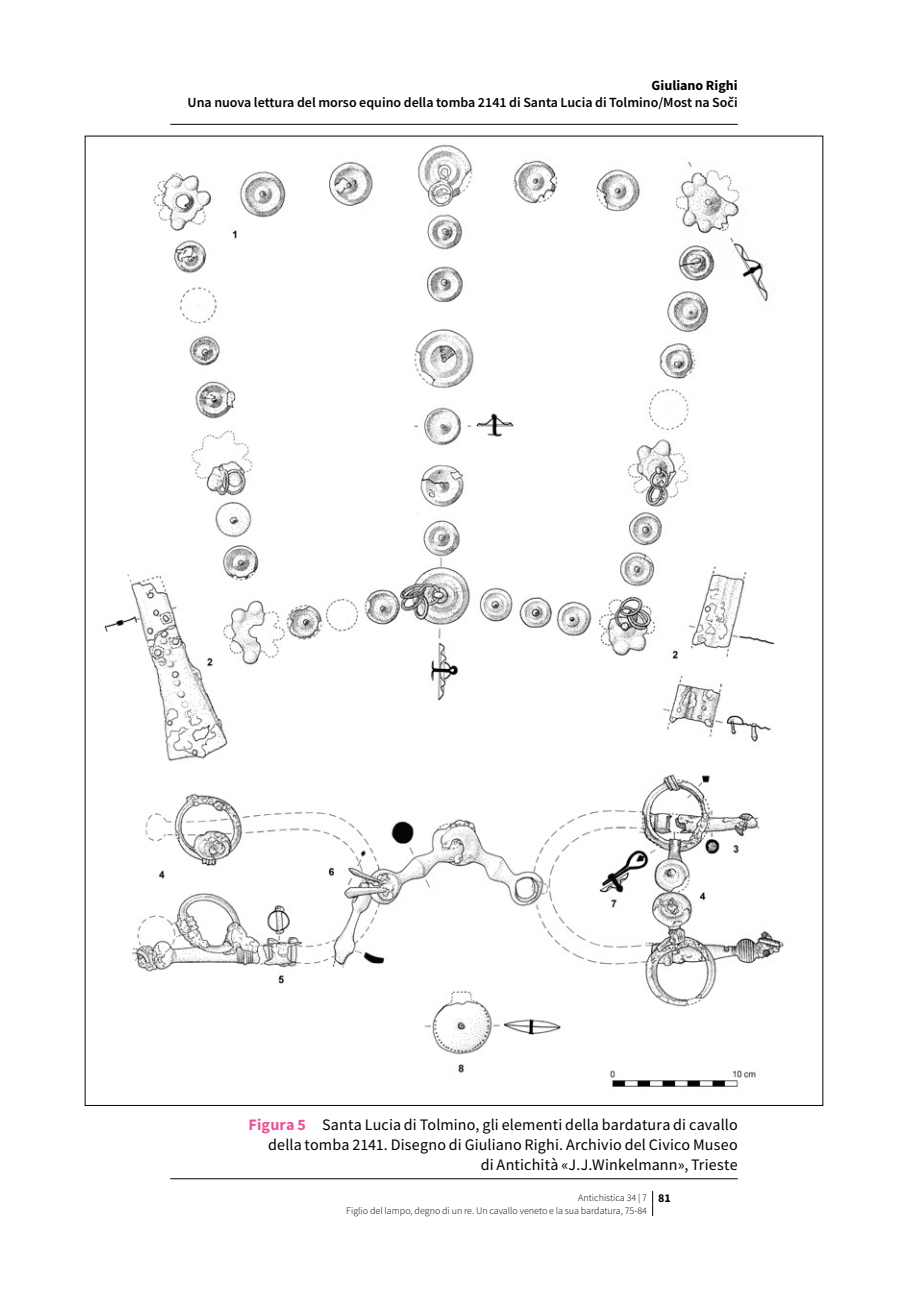
<style>
.page{position:relative;width:908px;height:1304px;background:#fff}
.page>*{position:absolute;margin:0;border:0;box-sizing:border-box;transform-origin:0 0}
.t1{font:16px/20px "Source Sans Pro";letter-spacing:.01em;color:#000;text-align:right}
.t2{font:600 14px "Source Sans Pro";color:#000}
.t3{font:700 14px "Source Sans Pro";color:#000}
.t4{font:300 10px/12.4px "Source Sans Pro";color:#000}
.s1{font-weight:700;color:#ea5297}
.s2{font-weight:700;font-size:12px}
</style>
<div class="page">
<svg style="left:652px;top:1191px;width:1px;height:25px"></svg>
<img style="left:104px;top:144px;width:680px;height:943px">
<hr style="left:170px;top:124px;width:567px;height:1px;background:#000">
<hr style="left:170px;top:1178px;width:567px;height:1px;background:#000">
<p class="t3" style="left:651px;top:76px;width:88px">Giuliano Righi</p>
<p class="t2" style="left:187px;top:94px;width:551px">Una nuova lettura del morso equino della tomba 2141 di Santa Lucia di Tolmino/Most na Soči</p>
<p class="t1" style="left:248px;top:1114px;width:490px"><span class="s1">Figura 5</span> Santa Lucia di Tolmino, gli elementi della bardatura di cavallo della tomba 2141. Disegno di Giuliano Righi. Archivio del Civico Museo<br>di Antichità «J.J.Winkelmann», Trieste</p>
<p class="t4" style="left:346px;top:1191px;width:326px;text-indent:232px">Antichistica 34 | 7 <span class="s2">81<br></span>Figlio del lampo, degno di un re. Un cavallo veneto e la sua bardatura, 75-84</p>
</div>
